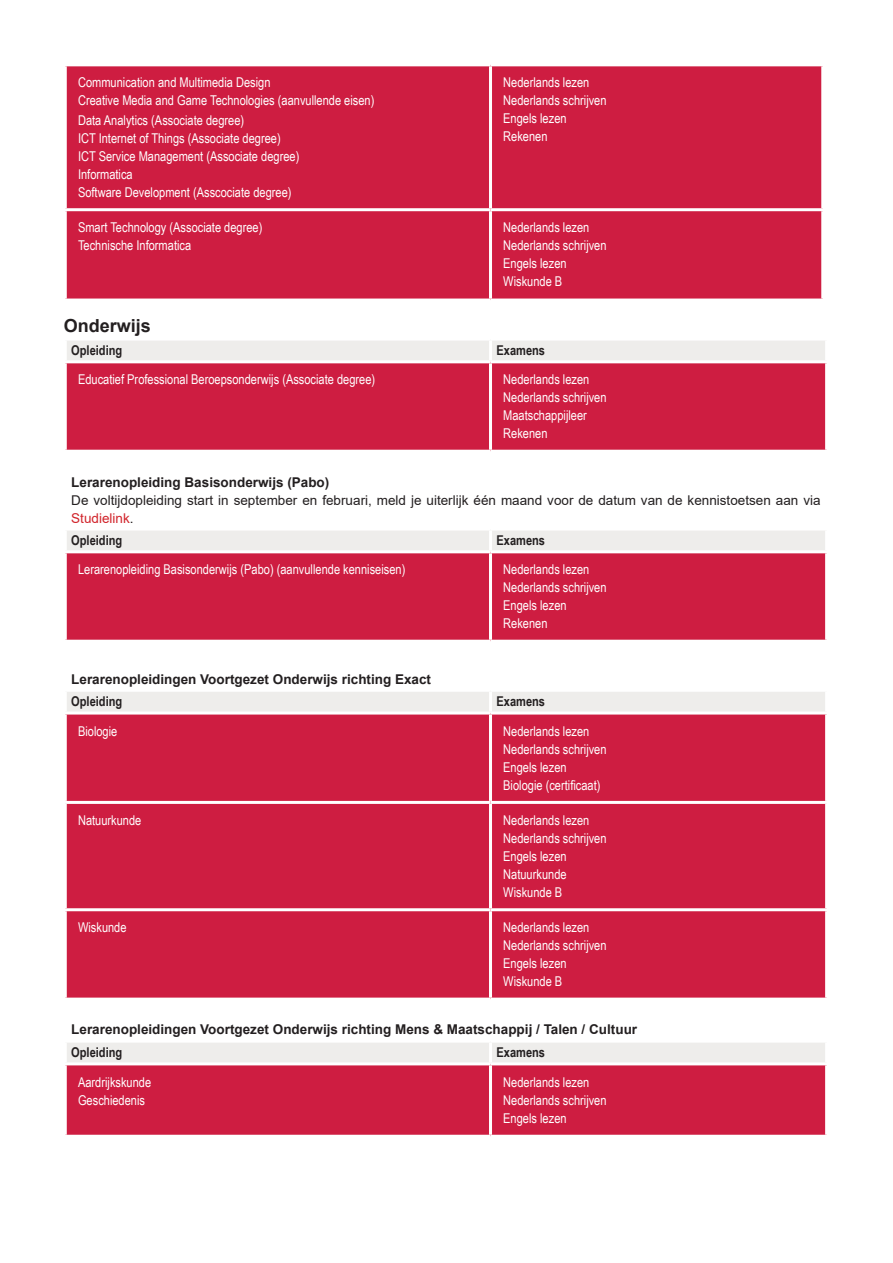
<style>
.page{position:relative;width:893px;height:1263px;background:#fff}
.page>*{position:absolute;margin:0;border:0;box-sizing:border-box;transform-origin:0 0}
.t1{font:700 18px "Arial";color:#231f20}
.t2{font:13.5px/18px "Arial Narrow";color:#fff}
.t3{font:700 13.5px "Arial";color:#231f20}
.t4{font:13.5px/18px "Arial";color:#231f20}
.t5{font:700 13.5px "Arial Narrow";color:#231f20}
.s1{color:#d1232a}
</style>
<div class="page">
<div style="left:67px;top:66px;width:754px;height:233px;background:#ce1d41"></div>
<hr style="left:489px;top:66px;width:3px;height:142px;background:#fff">
<hr style="left:64px;top:208px;width:426px;height:3px;background:#fff">
<hr style="left:490px;top:208px;width:334px;height:3px;background:#fff">
<hr style="left:489px;top:211px;width:3px;height:88px;background:#fff">
<div style="left:67px;top:341px;width:758px;height:19px;background:#eeedeb"></div>
<svg style="left:67px;top:363px;width:758px;height:277px;fill:#ce1d41"></svg>
<hr style="left:489px;top:341px;width:3px;height:19px;background:#fff">
<hr style="left:489px;top:363px;width:3px;height:87px;background:#fff">
<hr style="left:64px;top:450px;width:426px;height:3px;background:#fff">
<hr style="left:490px;top:450px;width:338px;height:3px;background:#fff">
<hr style="left:64px;top:527px;width:426px;height:3px;background:#fff">
<hr style="left:490px;top:527px;width:338px;height:3px;background:#fff">
<hr style="left:489px;top:530px;width:3px;height:20px;background:#fff">
<hr style="left:64px;top:550px;width:426px;height:3px;background:#fff">
<hr style="left:490px;top:550px;width:338px;height:3px;background:#fff">
<hr style="left:489px;top:553px;width:3px;height:87px;background:#fff">
<div style="left:67px;top:692px;width:758px;height:19px;background:#eeedeb"></div>
<div style="left:67px;top:714px;width:758px;height:283px;background:#ce1d41"></div>
<hr style="left:489px;top:692px;width:3px;height:19px;background:#fff">
<hr style="left:489px;top:714px;width:3px;height:87px;background:#fff">
<hr style="left:64px;top:801px;width:426px;height:3px;background:#fff">
<hr style="left:490px;top:801px;width:338px;height:3px;background:#fff">
<hr style="left:489px;top:804px;width:3px;height:104px;background:#fff">
<hr style="left:64px;top:908px;width:426px;height:3px;background:#fff">
<hr style="left:490px;top:908px;width:338px;height:3px;background:#fff">
<hr style="left:489px;top:911px;width:3px;height:86px;background:#fff">
<div style="left:67px;top:1043px;width:758px;height:19px;background:#eeedeb"></div>
<div style="left:67px;top:1065px;width:758px;height:70px;background:#ce1d41"></div>
<hr style="left:489px;top:1042px;width:3px;height:20px;background:#fff">
<hr style="left:489px;top:1065px;width:3px;height:70px;background:#fff">
<p class="t2" style="left:78px;top:73px;width:298px">Communication and Multimedia Design<br>Creative Media and Game Technologies (aanvullende eisen)</p>
<p class="t2" style="left:78px;top:111px;width:223px">Data Analytics (Associate degree)<br>ICT Internet of Things (Associate degree)<br>ICT Service Management (Associate degree)<br>Informatica<br>Software Development (Asscociate degree)</p>
<p class="t2" style="left:503px;top:73px;width:105px">Nederlands lezen<br>Nederlands schrijven<br>Engels lezen<br>Rekenen</p>
<p class="t2" style="left:78px;top:218px;width:186px">Smart Technology (Associate degree)<br>Technische Informatica</p>
<p class="t2" style="left:503px;top:218px;width:105px">Nederlands lezen<br>Nederlands schrijven<br>Engels lezen<br>Wiskunde B</p>
<h1 class="t1" style="left:64px;top:312px;width:89px">Onderwijs</h1>
<p class="t5" style="left:71px;top:340px;width:53px">Opleiding</p>
<p class="t5" style="left:496px;top:340px;width:50px">Examens</p>
<p class="t2" style="left:78px;top:370px;width:299px">Educatief Professional Beroepsonderwijs (Associate degree)</p>
<p class="t2" style="left:503px;top:370px;width:105px">Nederlands lezen<br>Nederlands schrijven<br>Maatschappijleer<br>Rekenen</p>
<p class="t3" style="left:71px;top:473px;width:260px">Lerarenopleiding Basisonderwijs (Pabo)</p>
<p class="t4" style="left:71px;top:491px;width:751px">De voltijdopleiding start in september en februari, meld je uiterlijk één maand voor de datum van de kennistoetsen aan via<br><span class="s1">Studielink</span>.</p>
<p class="t5" style="left:71px;top:530px;width:53px">Opleiding</p>
<p class="t5" style="left:496px;top:530px;width:50px">Examens</p>
<p class="t2" style="left:78px;top:560px;width:329px">Lerarenopleiding Basisonderwijs (Pabo) (aanvullende kenniseisen)</p>
<p class="t2" style="left:503px;top:560px;width:105px">Nederlands lezen<br>Nederlands schrijven<br>Engels lezen<br>Rekenen</p>
<p class="t3" style="left:71px;top:670px;width:361px">Lerarenopleidingen Voortgezet Onderwijs richting Exact</p>
<p class="t5" style="left:71px;top:691px;width:53px">Opleiding</p>
<p class="t5" style="left:496px;top:691px;width:50px">Examens</p>
<p class="t2" style="left:78px;top:721px;width:41px">Biologie</p>
<p class="t2" style="left:503px;top:721px;width:105px">Nederlands lezen<br>Nederlands schrijven<br>Engels lezen<br>Biologie (certificaat)</p>
<p class="t2" style="left:78px;top:811px;width:65px">Natuurkunde</p>
<p class="t2" style="left:503px;top:811px;width:105px">Nederlands lezen<br>Nederlands schrijven<br>Engels lezen<br>Natuurkunde<br>Wiskunde B</p>
<p class="t2" style="left:78px;top:918px;width:50px">Wiskunde</p>
<p class="t2" style="left:503px;top:918px;width:105px">Nederlands lezen<br>Nederlands schrijven<br>Engels lezen<br>Wiskunde B</p>
<p class="t3" style="left:71px;top:1019px;width:567px">Lerarenopleidingen Voortgezet Onderwijs richting Mens &amp; Maatschappij / Talen / Cultuur</p>
<p class="t5" style="left:71px;top:1042px;width:53px">Opleiding</p>
<p class="t5" style="left:496px;top:1042px;width:50px">Examens</p>
<p class="t2" style="left:78px;top:1072px;width:75px">Aardrijkskunde<br>Geschiedenis</p>
<p class="t2" style="left:503px;top:1072px;width:105px">Nederlands lezen<br>Nederlands schrijven<br>Engels lezen</p>
</div>
